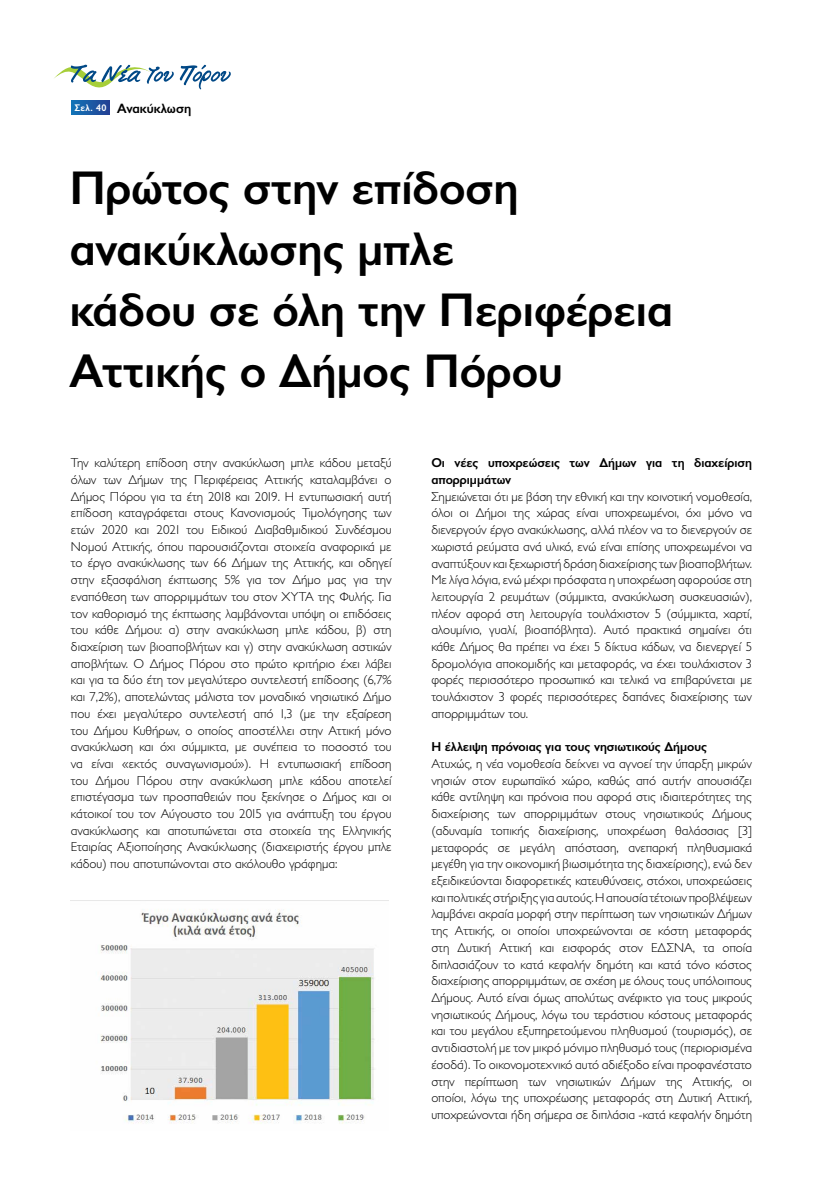
<style>
.page{position:relative;width:823px;height:1191px;background:#fff}
.page>*{position:absolute;margin:0;border:0;box-sizing:border-box;transform-origin:0 0}
.t1{font:600 47.6px/61px "Gill Sans Hel";color:#000}
.t2{font:600 13.6px "Gill Sans Hel";color:#000}
.t3{font:300 13px/16.7px "Gill Sans Hel";color:#000;text-align:justify}
.t4{font:600 13px/16.7px "Gill Sans Hel";color:#000}
.t5{font:600 9.7px "Gill Sans Hel";color:#fff}
</style>
<div class="page">
<svg style="left:71px;top:100px;width:39px;height:15px"></svg>
<svg style="left:54px;top:64px;width:120px;height:24px"></svg>
<svg style="left:180px;top:65px;width:51px;height:24px"></svg>
<img style="left:71px;top:900px;width:317px;height:224px">
<p class="t5" style="left:74px;top:102px;width:34px">Σελ. 40</p>
<p class="t2" style="left:117px;top:101px;width:75px">Ανακύκλωση</p>
<h1 class="t1" style="left:70px;top:158px;width:604px">Πρώτος στην επίδοση ανακύκλωσης μπλε<br>κάδου σε όλη την Περιφέρεια<br>Αττικής ο Δήμος Πόρου</h1>
<p class="t3" style="left:71px;top:454px;width:322px">Την καλύτερη επίδοση στην ανακύκλωση μπλε κάδου μεταξύ όλων των Δήμων της Περιφέρειας Αττικής καταλαμβάνει ο Δήμος Πόρου για τα έτη 2018 και 2019. Η εντυπωσιακή αυτή επίδοση καταγράφεται στους Κανονισμούς Τιμολόγησης των ετών 2020 και 2021 του Ειδικού Διαβαθμιδικού Συνδέσμου Νομού Αττικής, όπου παρουσιάζονται στοιχεία αναφορικά με το έργο ανακύκλωσης των 66 Δήμων της Αττικής, και οδηγεί στην εξασφάλιση έκπτωσης 5% για τον Δήμο μας για την εναπόθεση των απορριμμάτων του στον ΧΥΤΑ της Φυλής. Για τον καθορισμό της έκπτωσης λαμβάνονται υπόψη οι επιδόσεις του κάθε Δήμου: α) στην ανακύκλωση μπλε κάδου, β) στη διαχείριση των βιοαποβλήτων και γ) στην ανακύκλωση αστικών αποβλήτων. Ο Δήμος Πόρου στο πρώτο κριτήριο έχει λάβει και για τα δύο έτη τον μεγαλύτερο συντελεστή επίδοσης (6,7% και 7,2%), αποτελώντας μάλιστα τον μοναδικό νησιωτικό Δήμο που έχει μεγαλύτερο συντελεστή από 1,3 (με την εξαίρεση του Δήμου Κυθήρων, ο οποίος αποστέλλει στην Αττική μόνο ανακύκλωση και όχι σύμμικτα, με συνέπεια το ποσοστό του να είναι «εκτός συναγωνισμού»). Η εντυπωσιακή επίδοση του Δήμου Πόρου στην ανακύκλωση μπλε κάδου αποτελεί επιστέγασμα των προσπαθειών που ξεκίνησε ο Δήμος και οι κάτοικοί του τον Αύγουστο του 2015 για ανάπτυξη του έργου ανακύκλωσης και αποτυπώνεται στα στοιχεία της Ελληνικής Εταιρίας Αξιοποίησης Ανακύκλωσης (διαχειριστής έργου μπλε κάδου) που αποτυπώνονται στο ακόλουθο γράφημα:</p>
<p class="t4" style="left:431px;top:455px;width:322px">Οι νέες υποχρεώσεις των Δήμων για τη διαχείριση απορριμμάτων</p>
<p class="t3" style="left:431px;top:488px;width:322px">Σημειώνεται ότι με βάση την εθνική και την κοινοτική νομοθεσία, όλοι οι Δήμοι της χώρας είναι υποχρεωμένοι, όχι μόνο να διενεργούν έργο ανακύκλωσης, αλλά πλέον να το διενεργούν σε χωριστά ρεύματα ανά υλικό, ενώ είναι επίσης υποχρεωμένοι να αναπτύξουν και ξεχωριστή δράση διαχείρισης των βιοαποβλήτων.<br>Με λίγα λόγια, ενώ μέχρι πρόσφατα η υποχρέωση αφορούσε στη λειτουργία 2 ρευμάτων (σύμμικτα, ανακύκλωση συσκευασιών), πλέον αφορά στη λειτουργία τουλάχιστον 5 (σύμμικτα, χαρτί, αλουμίνιο, γυαλί, βιοαπόβλητα). Αυτό πρακτικά σημαίνει ότι κάθε Δήμος θα πρέπει να έχει 5 δίκτυα κάδων, να διενεργεί 5 δρομολόγια αποκομιδής και μεταφοράς, να έχει τουλάχιστον 3 φορές περισσότερο προσωπικό και τελικά να επιβαρύνεται με τουλάχιστον 3 φορές περισσότερες δαπάνες διαχείρισης των απορριμμάτων του.</p>
<p class="t4" style="left:431px;top:739px;width:277px">Η έλλειψη πρόνοιας για τους νησιωτικούς Δήμους</p>
<p class="t3" style="left:431px;top:755px;width:322px">Ατυχώς, η νέα νομοθεσία δείχνει να αγνοεί την ύπαρξη μικρών νησιών στον ευρωπαϊκό χώρο, καθώς από αυτήν απουσιάζει κάθε αντίληψη και πρόνοια που αφορά στις ιδιαιτερότητες της διαχείρισης των απορριμμάτων στους νησιωτικούς Δήμους (αδυναμία τοπικής διαχείρισης, υποχρέωση θαλάσσιας [3] μεταφοράς σε μεγάλη απόσταση, ανεπαρκή πληθυσμιακά μεγέθη για την οικονομική βιωσιμότητα της διαχείρισης), ενώ δεν εξειδικεύονται διαφορετικές κατευθύνσεις, στόχοι, υποχρεώσεις και πολιτικές στήριξης για αυτούς. Η απουσία τέτοιων προβλέψεων λαμβάνει ακραία μορφή στην περίπτωση των νησιωτικών Δήμων της Αττικής, οι οποίοι υποχρεώνονται σε κόστη μεταφοράς στη Δυτική Αττική και εισφοράς στον ΕΔΣΝΑ, τα οποία διπλασιάζουν το κατά κεφαλήν δημότη και κατά τόνο κόστος διαχείρισης απορριμμάτων, σε σχέση με όλους τους υπόλοιπους Δήμους. Αυτό είναι όμως απολύτως ανέφικτο για τους μικρούς νησιωτικούς Δήμους, λόγω του τεράστιου κόστους μεταφοράς και του μεγάλου εξυπηρετούμενου πληθυσμού (τουρισμός), σε αντιδιαστολή με τον μικρό μόνιμο πληθυσμό τους (περιορισμένα έσοδά). Το οικονομοτεχνικό αυτό αδιέξοδο είναι προφανέστατο στην περίπτωση των νησιωτικών Δήμων της Αττικής, οι οποίοι, λόγω της υποχρέωσης μεταφοράς στη Δυτική Αττική, υποχρεώνονται ήδη σήμερα σε διπλάσια -κατά κεφαλήν δημότη</p>
</div>
